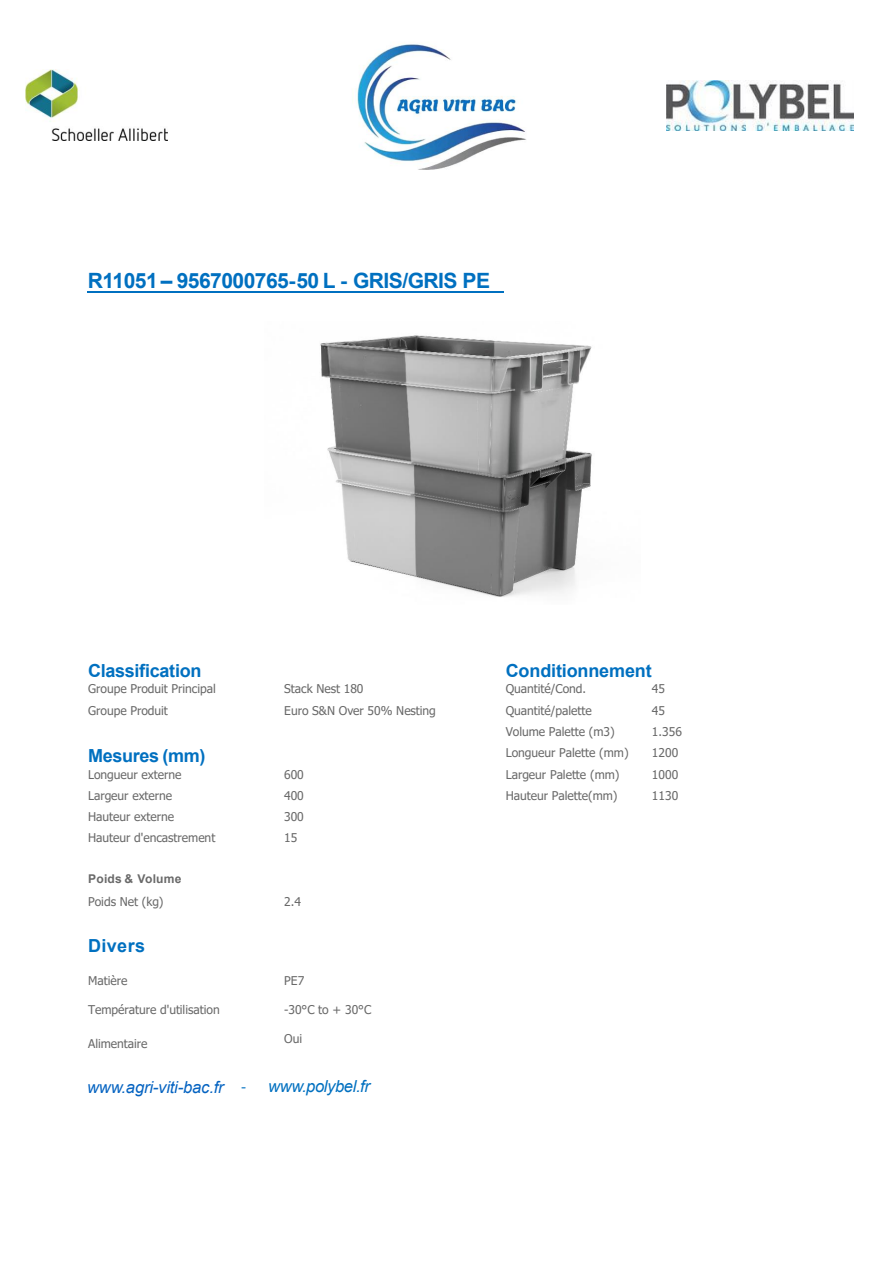
<style>
.page{position:relative;width:894px;height:1264px;background:#fff}
.page>*{position:absolute;margin:0;border:0;box-sizing:border-box;transform-origin:0 0}
.t1{font:700 21px "Arial";letter-spacing:-.025em;color:#0070c0}
.t2{font:700 18px "Arial";letter-spacing:-.01em;color:#0070c0}
.t3{font:italic 16.5px "Arial";letter-spacing:-.01em;color:#0563c1}
.t4{font:italic 16.5px "Arial";letter-spacing:-.025em;color:#0070c0}
.t5{font:12px "Tahoma";letter-spacing:-.005em;color:#696969}
.t6{font:700 12px "Arial";letter-spacing:.02em;color:#696969}
.s1{font-family:"Calibri";font-style:normal;color:#0070c0}
</style>
<div class="page">
<hr style="left:88px;top:291px;width:416px;height:1px;background:#0070c0">
<img style="left:356px;top:44px;width:170px;height:126px">
<img style="left:666px;top:80px;width:187px;height:51px">
<img style="left:320px;top:335px;width:272px;height:262px">
<img style="left:26px;top:70px;width:142px;height:71px">
<h1 class="t1" style="left:88px;top:273px;width:403px">R11051 – 9567000765-50 L - GRIS/GRIS PE</h1>
<h2 class="t2" style="left:88px;top:663px;width:115px">Classification</h2>
<h2 class="t2" style="left:505px;top:663px;width:147px">Conditionnement</h2>
<p class="t5" style="left:88px;top:684px;width:129px">Groupe Produit Principal</p>
<p class="t5" style="left:284px;top:684px;width:81px">Stack Nest 180</p>
<p class="t5" style="left:505px;top:684px;width:82px">Quantité/Cond.</p>
<p class="t5" style="left:651px;top:684px;width:15px">45</p>
<p class="t5" style="left:88px;top:705px;width:81px">Groupe Produit</p>
<p class="t5" style="left:284px;top:705px;width:153px">Euro S&amp;N Over 50% Nesting</p>
<p class="t5" style="left:505px;top:705px;width:88px">Quantité/palette</p>
<p class="t5" style="left:651px;top:705px;width:15px">45</p>
<p class="t5" style="left:505px;top:727px;width:111px">Volume Palette (m3)</p>
<p class="t5" style="left:651px;top:727px;width:31px">1.356</p>
<h2 class="t2" style="left:88px;top:748px;width:119px">Mesures (mm)</h2>
<p class="t5" style="left:505px;top:747px;width:124px">Longueur Palette (mm)</p>
<p class="t5" style="left:651px;top:747px;width:28px">1200</p>
<p class="t5" style="left:88px;top:769px;width:95px">Longueur externe</p>
<p class="t5" style="left:284px;top:769px;width:21px">600</p>
<p class="t5" style="left:505px;top:769px;width:115px">Largeur Palette (mm)</p>
<p class="t5" style="left:651px;top:769px;width:28px">1000</p>
<p class="t5" style="left:88px;top:790px;width:86px">Largeur externe</p>
<p class="t5" style="left:284px;top:790px;width:21px">400</p>
<p class="t5" style="left:505px;top:790px;width:113px">Hauteur Palette(mm)</p>
<p class="t5" style="left:651px;top:790px;width:28px">1130</p>
<p class="t5" style="left:88px;top:812px;width:87px">Hauteur externe</p>
<p class="t5" style="left:284px;top:812px;width:21px">300</p>
<p class="t5" style="left:88px;top:833px;width:129px">Hauteur d'encastrement</p>
<p class="t6" style="left:88px;top:874px;width:95px">Poids &amp; Volume</p>
<p class="t5" style="left:284px;top:833px;width:15px">15</p>
<p class="t5" style="left:88px;top:896px;width:77px">Poids Net (kg)</p>
<h2 class="t2" style="left:88px;top:939px;width:58px">Divers</h2>
<p class="t5" style="left:284px;top:896px;width:18px">2.4</p>
<p class="t5" style="left:88px;top:975px;width:41px">Matière</p>
<p class="t5" style="left:284px;top:975px;width:22px">PE7</p>
<p class="t5" style="left:88px;top:1004px;width:133px">Température d'utilisation</p>
<p class="t5" style="left:284px;top:1004px;width:89px">-30°C to + 30°C</p>
<p class="t5" style="left:88px;top:1038px;width:61px">Alimentaire</p>
<p class="t5" style="left:284px;top:1033px;width:20px">Oui</p>
<h3 class="t3" style="left:87px;top:1080px;width:161px">www.agri-viti-bac.fr <span class="s1">-</span></h3>
<h3 class="t4" style="left:268px;top:1080px;width:103px">www.polybel.fr</h3>
</div>
